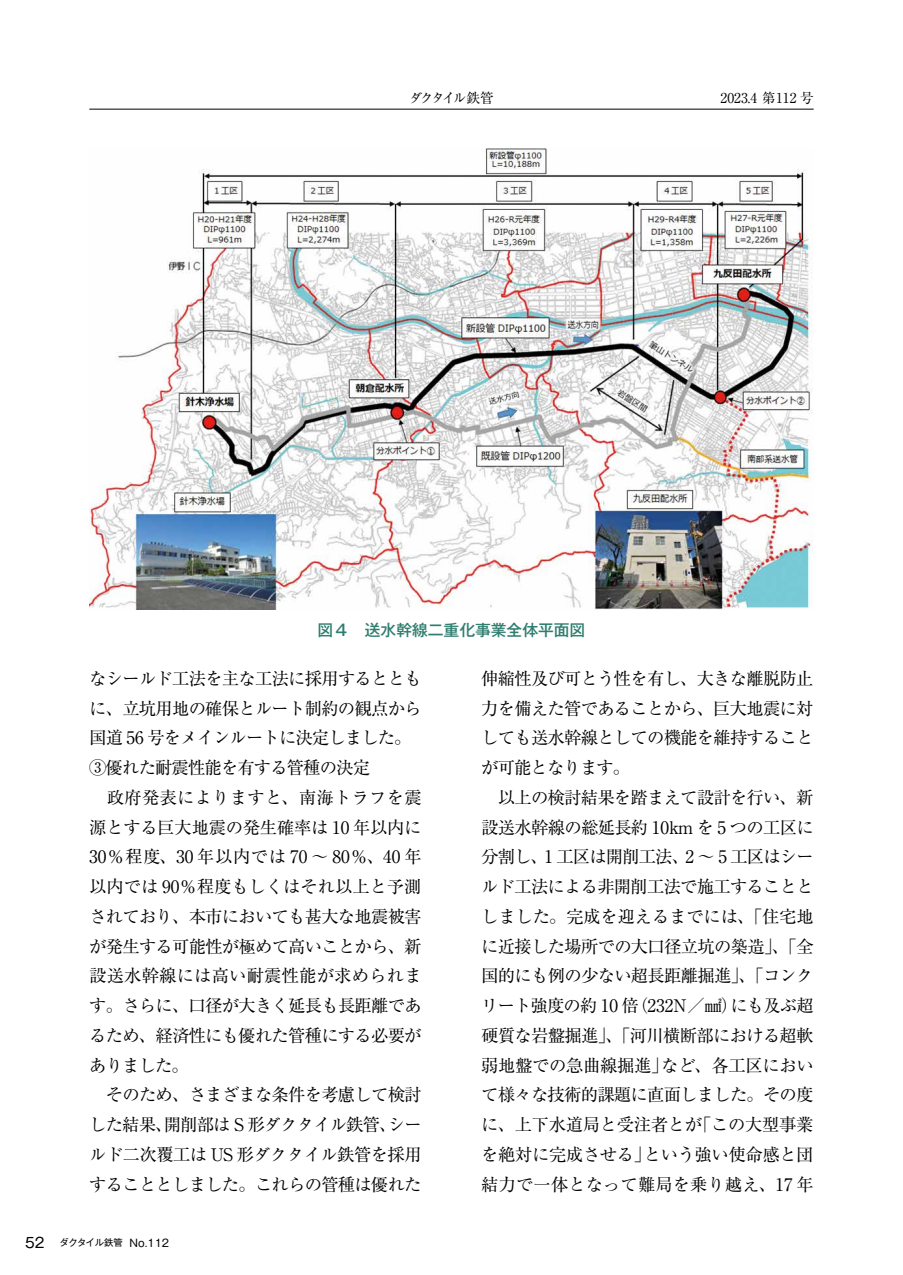
<style>
.page{position:relative;width:903px;height:1275px;background:#fff}
.page>*{position:absolute;margin:0;border:0;box-sizing:border-box;transform-origin:0 0}
.t1{font:17.32px/29.8px "Ryumin Pro";letter-spacing:-.045em;color:#000}
.t2{font:500 15.75px "Gothic MB101 Pro";color:#307e70}
.t3{font:14px "Gothic MB101 Pro";color:#000}
.t4{font:13.65px "Ryumin Pro";color:#000}
.t5{font:13.65px "Ryumin Pro";letter-spacing:-.2em;color:#000}
.t6{font:9.28px "Gothic MB101 Pro";letter-spacing:-.05em;color:#000}
.s1{font-size:10.5px}
</style>
<div class="page">
<hr style="left:89px;top:109px;width:725px;height:1px;background:#000">
<img style="left:89px;top:149px;width:725px;height:460px">
<p class="t5" style="left:409px;top:87px;width:86px">ダクタイル鉄管</p>
<p class="t4" style="left:720px;top:87px;width:95px">2023.4 第112 号</p>
<p class="t2" style="left:318px;top:617px;width:269px">図４　送水幹線二重化事業全体平面図</p>
<p class="t1" style="left:89px;top:662px;width:334px">なシールド工法を主な工法に採用するとともに、立坑用地の確保とルート制約の観点から国道 56 号をメインルートに決定しました。<br>③優れた耐震性能を有する管種の決定<br>　政府発表によりますと、南海トラフを震源とする巨大地震の発生確率は 10 年以内に<br>30％程度、30 年以内では 70 ～ 80％、40 年以内では 90％程度もしくはそれ以上と予測されており、本市においても甚大な地震被害が発生する可能性が極めて高いことから、新設送水幹線には高い耐震性能が求められます。さらに、口径が大きく延長も長距離であるため、経済性にも優れた管種にする必要がありました。<br>　そのため、さまざまな条件を考慮して検討した結果、開削部は S 形ダクタイル鉄管、シールド二次覆工は US 形ダクタイル鉄管を採用することとしました。これらの管種は優れた</p>
<p class="t1" style="left:481px;top:662px;width:334px">伸縮性及び可とう性を有し、大きな離脱防止力を備えた管であることから、巨大地震に対しても送水幹線としての機能を維持することが可能となります。<br>　以上の検討結果を踏まえて設計を行い、新設送水幹線の総延長約 10km を 5 つの工区に分割し、1 工区は開削工法、2 ～ 5 工区はシールド工法による非開削工法で施工することとしました。完成を迎えるまでには、「住宅地に近接した場所での大口径立坑の築造」、「全国的にも例の少ない超長距離掘進」、「コンクリート強度の約 10 倍（232N／ ㎟）にも及ぶ超硬質な岩盤掘進」、「河川横断部における超軟弱地盤での急曲線掘進」など、各工区において様々な技術的課題に直面しました。その度に、上下水道局と受注者とが「この大型事業を絶対に完成させる」という強い使命感と団結力で一体となって難局を乗り越え、17 年</p>
<p class="t3" style="left:25px;top:1231px;width:21px">52</p>
<p class="t6" style="left:60px;top:1235px;width:111px">ダクタイル鉄管 <span class="s1">No.112</span></p>
</div>
